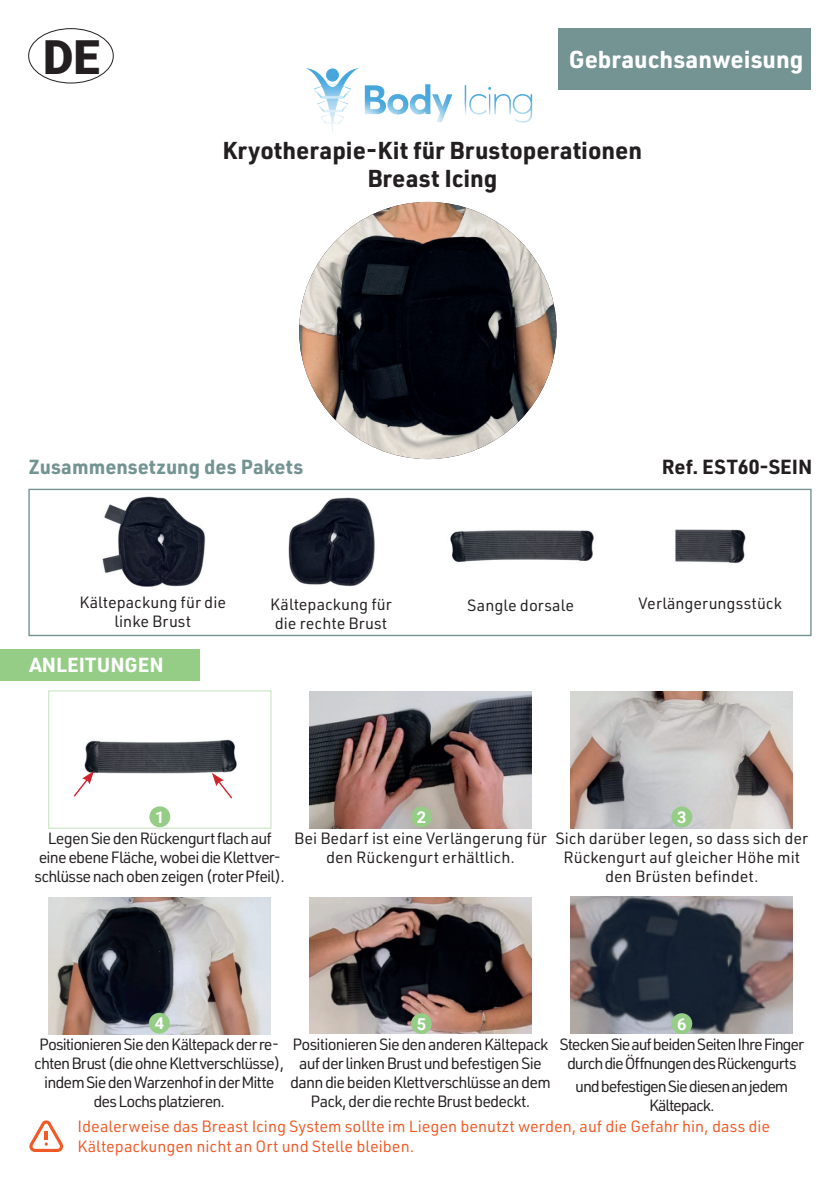
<style>
.page{position:relative;width:840px;height:1191px;background:#fff}
.page>*{position:absolute;margin:0;border:0;box-sizing:border-box;transform-origin:0 0}
.t1{font:900 47px "Roboto";color:#231f20}
.t2{font:700 24px/28.8px "URWDIN";color:#231f20;text-align:center}
.t3{font:700 24px "URWDIN";color:#fff}
.t4{font:700 20px "URWDIN";color:#749393}
.t5{font:700 20px "URWDIN";color:#231f20}
.t6{font:700 20px "URWDIN";color:#fff}
.t7{font:700 16.2px "Roboto";color:#fff}
.t8{font:16px/19.2px "URWDIN";letter-spacing:-.05em;color:#231f20;text-align:center}
.t9{font:16px/19.2px "URWDIN";color:#231f20;text-align:center}
.t10{font:16px/19.2px "URWDIN";color:#f15926}
.t11{font:16px/19.2px "URWDIN";letter-spacing:-.07em;color:#231f20;text-align:center}
</style>
<div class="page">
<img style="left:306px;top:68px;width:227px;height:64px">
<div style="left:558px;top:28px;width:252px;height:62px;background:#749393"></div>
<img style="left:299px;top:202px;width:257px;height:257px;border-radius:129px">
<div style="left:28px;top:489px;width:783px;height:147px;border:1px solid #749393"></div>
<img style="left:102px;top:496px;width:104px;height:91px">
<img style="left:288px;top:497px;width:87px;height:90px">
<img style="left:450px;top:530px;width:144px;height:32px">
<img style="left:675px;top:529px;width:71px;height:35px">
<svg style="left:29px;top:1120px;width:34px;height:32px"></svg>
<div style="left:0;top:649px;width:199px;height:32px;background:#95cd87"></div>
<img style="left:48px;top:897px;width:222px;height:137px">
<div style="left:149px;top:1012px;width:21px;height:21px;background:#95cd87;border-radius:50%"></div>
<img style="left:309px;top:897px;width:222px;height:137px">
<div style="left:410px;top:1013px;width:21px;height:21px;background:#95cd87;border-radius:50%"></div>
<img style="left:570px;top:896px;width:222px;height:137px">
<div style="left:671px;top:1013px;width:20px;height:21px;background:#95cd87;border-radius:50%"></div>
<img style="left:309px;top:691px;width:222px;height:137px">
<div style="left:410px;top:806px;width:21px;height:21px;background:#95cd87;border-radius:50%"></div>
<img style="left:570px;top:691px;width:222px;height:137px">
<div style="left:671px;top:806px;width:20px;height:21px;background:#95cd87;border-radius:50%"></div>
<img style="left:84px;top:739px;width:153px;height:87px">
<div style="left:48px;top:690px;width:223px;height:138px;border:1px solid #c4e1bb"></div>
<div style="left:149px;top:806px;width:21px;height:21px;background:#95cd87;border-radius:50%"></div>
<svg style="left:73px;top:771px;width:21px;height:27px"></svg>
<svg style="left:212px;top:773px;width:21px;height:27px"></svg>
<div style="left:28px;top:28px;width:85px;height:55px;border:1px solid #231f20;border-radius:50%"></div>
<h1 class="t1" style="left:43px;top:24px;width:58px">DE</h1>
<h2 class="t3" style="left:568px;top:43px;width:236px">Gebrauchsanweisung</h2>
<h2 class="t2" style="left:222px;top:134px;width:421px">Kryotherapie-Kit für Brustoperationen<br>Breast Icing</h2>
<p class="t4" style="left:28px;top:453px;width:276px">Zusammensetzung des Pakets</p>
<p class="t5" style="left:661px;top:453px;width:152px">Ref. EST60-SEIN</p>
<p class="t9" style="left:79px;top:592px;width:148px">Kältepackung für die linke Brust</p>
<p class="t9" style="left:270px;top:594px;width:123px;text-align:left">Kältepackung für die rechte Brust</p>
<p class="t9" style="left:467px;top:595px;width:108px">Sangle dorsale</p>
<p class="t9" style="left:638px;top:593px;width:145px">Verlängerungsstück</p>
<p class="t6" style="left:29px;top:651px;width:136px">ANLEITUNGEN</p>
<p class="t7" style="left:155px;top:805px;width:11px">1</p>
<p class="t8" style="left:35px;top:828px;width:252px">Legen Sie den Rückengurt flach auf eine ebene Fläche, wobei die Klettver&shy;schlüsse nach oben zeigen (roter Pfeil).</p>
<p class="t7" style="left:416px;top:806px;width:11px">2</p>
<p class="t9" style="left:294px;top:828px;width:254px">Bei Bedarf ist eine Verlängerung für den Rückengurt erhältlich.</p>
<p class="t7" style="left:676px;top:806px;width:11px">3</p>
<p class="t9" style="left:555px;top:828px;width:254px">Sich darüber legen, so dass sich der<br>Rückengurt auf gleicher Höhe mit den Brüsten befindet.</p>
<p class="t7" style="left:154px;top:1012px;width:11px">4</p>
<p class="t7" style="left:416px;top:1012px;width:11px">5</p>
<p class="t7" style="left:676px;top:1012px;width:11px">6</p>
<p class="t8" style="left:34px;top:1033px;width:251px">Positionieren Sie den Kältepack der re&shy;chten Brust (die ohne Klettverschlüsse), indem Sie den Warzenhof in der Mitte des Lochs platzieren.</p>
<p class="t8" style="left:290px;top:1033px;width:262px">Positionieren Sie den anderen Kältepack auf der linken Brust und befestigen Sie dann die beiden Klettverschlüsse an dem Pack, der die rechte Brust bedeckt.</p>
<p class="t11" style="left:559px;top:1033px;width:246px">Stecken Sie auf beiden Seiten Ihre Finger durch die Öffnungen des Rückengurts</p>
<p class="t11" style="left:575px;top:1076px;width:214px">und befestigen Sie diesen an jedem<br>Kältepack.</p>
<p class="t10" style="left:77px;top:1116px;width:694px">Idealerweise das Breast Icing System sollte im Liegen benutzt werden, auf die Gefahr hin, dass die<br>Kältepackungen nicht an Ort und Stelle bleiben.</p>
</div>
